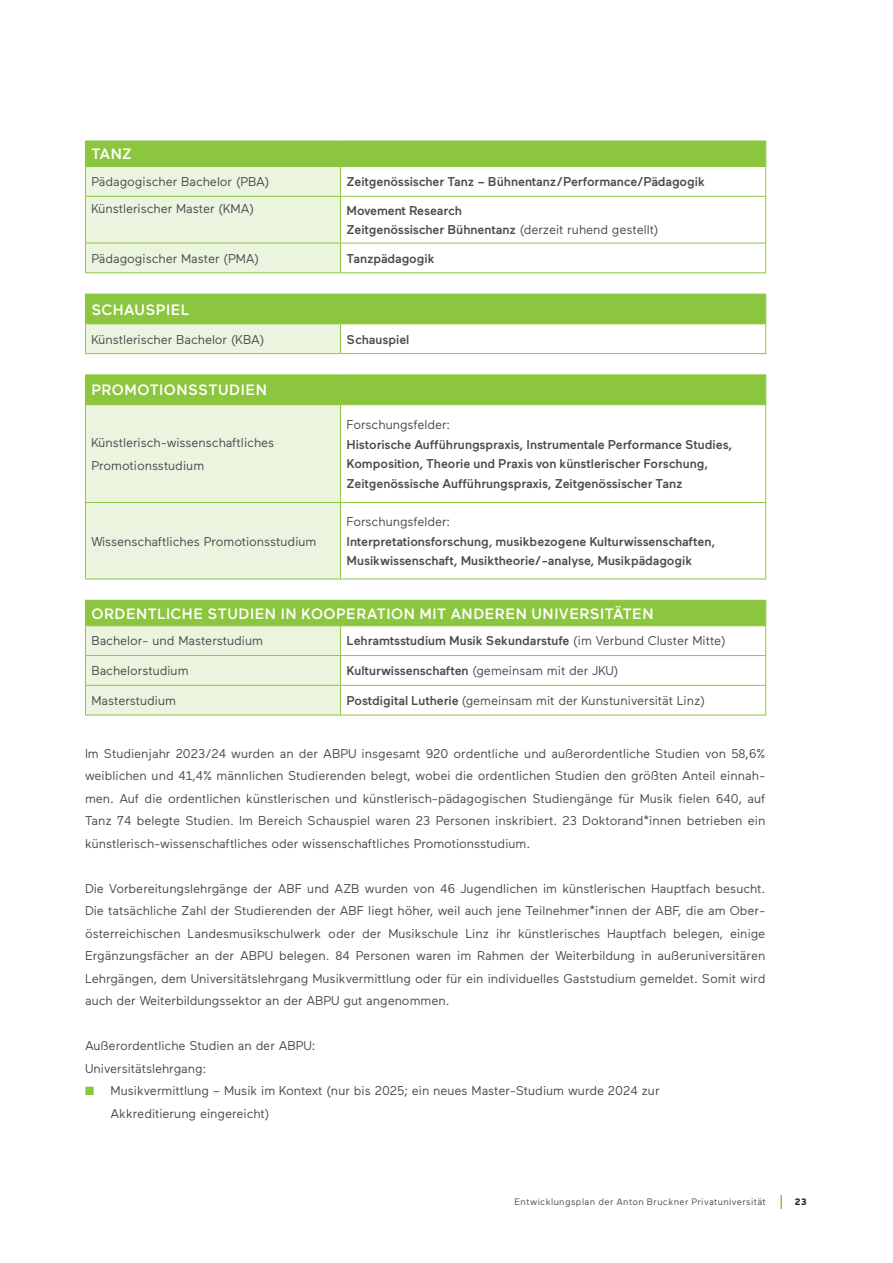
<style>
.page{position:relative;width:893px;height:1263px;background:#fff}
.page>*{position:absolute;margin:0;border:0;box-sizing:border-box;transform-origin:0 0}
.t1{font:500 15px "Maax";letter-spacing:.035em;color:#fff}
.t2{font:12.75px/22.5px "Maax";letter-spacing:-.005em;color:#4b4c4d}
.t3{font:500 12.75px/19.5px "Maax";letter-spacing:-.005em;color:#4b4c4d}
.t4{font:9.3px "Maax";letter-spacing:.04em;color:#4b4c4d}
.t5{font:700 9.3px "Maax";color:#231f20}
.s1{font-weight:400}
.s2{font-weight:500}
.s3{color:#8bc63e}
</style>
<div class="page">
<svg style="left:780px;top:1195px;width:2px;height:14px"></svg>
<svg style="left:86px;top:142px;width:680px;height:483px"></svg>
<svg style="left:85px;top:167px;width:256px;height:548px;background:#ddedc8"></svg>
<hr style="left:85px;top:141px;width:256px;height:1px;background:#8bc63e">
<hr style="left:341px;top:141px;width:425px;height:1px;background:#8bc63e">
<hr style="left:85px;top:166px;width:256px;height:1px;background:#8bc63e">
<svg style="left:85px;top:141px;width:1px;height:55px"></svg>
<hr style="left:341px;top:166px;width:425px;height:1px;background:#8bc63e">
<svg style="left:340px;top:167px;width:1px;height:29px"></svg>
<svg style="left:765px;top:142px;width:1px;height:54px"></svg>
<hr style="left:85px;top:196px;width:256px;height:1px;background:#8bc63e">
<hr style="left:85px;top:197px;width:1px;height:46px;background:#8bc63e">
<hr style="left:341px;top:196px;width:425px;height:1px;background:#8bc63e">
<hr style="left:340px;top:197px;width:1px;height:46px;background:#8bc63e">
<hr style="left:765px;top:197px;width:1px;height:46px;background:#8bc63e">
<hr style="left:85px;top:243px;width:256px;height:1px;background:#8bc63e">
<svg style="left:85px;top:243px;width:1px;height:29px"></svg>
<hr style="left:341px;top:243px;width:425px;height:1px;background:#8bc63e">
<svg style="left:340px;top:243px;width:1px;height:29px"></svg>
<svg style="left:765px;top:243px;width:1px;height:29px"></svg>
<hr style="left:85px;top:272px;width:256px;height:1px;background:#8bc63e">
<hr style="left:341px;top:272px;width:425px;height:1px;background:#8bc63e">
<hr style="left:85px;top:294px;width:256px;height:1px;background:#8bc63e">
<hr style="left:341px;top:294px;width:425px;height:1px;background:#8bc63e">
<hr style="left:85px;top:323px;width:256px;height:1px;background:#8bc63e">
<svg style="left:85px;top:294px;width:1px;height:59px"></svg>
<hr style="left:341px;top:323px;width:425px;height:1px;background:#8bc63e">
<svg style="left:340px;top:324px;width:1px;height:29px"></svg>
<svg style="left:765px;top:294px;width:1px;height:59px"></svg>
<hr style="left:85px;top:353px;width:256px;height:1px;background:#8bc63e">
<hr style="left:341px;top:353px;width:425px;height:1px;background:#8bc63e">
<hr style="left:85px;top:374px;width:256px;height:1px;background:#8bc63e">
<svg style="left:85px;top:375px;width:1px;height:29px"></svg>
<hr style="left:341px;top:374px;width:425px;height:1px;background:#8bc63e">
<svg style="left:765px;top:375px;width:1px;height:29px"></svg>
<hr style="left:85px;top:404px;width:256px;height:1px;background:#8bc63e">
<hr style="left:85px;top:405px;width:1px;height:97px;background:#8bc63e">
<hr style="left:341px;top:404px;width:425px;height:1px;background:#8bc63e">
<hr style="left:340px;top:405px;width:1px;height:97px;background:#8bc63e">
<hr style="left:765px;top:405px;width:1px;height:97px;background:#8bc63e">
<hr style="left:85px;top:502px;width:256px;height:1px;background:#8bc63e">
<hr style="left:85px;top:503px;width:1px;height:76px;background:#8bc63e">
<hr style="left:341px;top:502px;width:425px;height:1px;background:#8bc63e">
<hr style="left:340px;top:503px;width:1px;height:76px;background:#8bc63e">
<hr style="left:765px;top:503px;width:1px;height:76px;background:#8bc63e">
<hr style="left:85px;top:579px;width:256px;height:1px;background:#8bc63e">
<hr style="left:341px;top:579px;width:425px;height:1px;background:#8bc63e">
<hr style="left:85px;top:600px;width:256px;height:1px;background:#8bc63e">
<hr style="left:341px;top:600px;width:425px;height:1px;background:#8bc63e">
<hr style="left:85px;top:625px;width:256px;height:1px;background:#8bc63e">
<hr style="left:341px;top:625px;width:425px;height:1px;background:#8bc63e">
<hr style="left:85px;top:655px;width:256px;height:1px;background:#8bc63e">
<hr style="left:341px;top:655px;width:425px;height:1px;background:#8bc63e">
<hr style="left:85px;top:685px;width:256px;height:1px;background:#8bc63e">
<svg style="left:85px;top:601px;width:1px;height:114px"></svg>
<hr style="left:341px;top:685px;width:425px;height:1px;background:#8bc63e">
<svg style="left:340px;top:626px;width:1px;height:89px"></svg>
<svg style="left:765px;top:601px;width:1px;height:114px"></svg>
<hr style="left:85px;top:715px;width:256px;height:1px;background:#8bc63e">
<hr style="left:341px;top:715px;width:425px;height:1px;background:#8bc63e">
<p class="t1" style="left:91px;top:146px;width:42px">TANZ</p>
<p class="t2" style="left:91px;top:171px;width:180px">Pädagogischer Bachelor (PBA)</p>
<p class="t3" style="left:347px;top:172px;width:360px">Zeitgenössischer Tanz – Bühnentanz/Performance/Pädagogik</p>
<p class="t2" style="left:91px;top:198px;width:164px">Künstlerischer Master (KMA)</p>
<p class="t3" style="left:347px;top:201px;width:313px">Movement Research<br>Zeitgenössischer Bühnentanz <span class="s1">(derzeit ruhend gestellt)</span></p>
<p class="t2" style="left:91px;top:247px;width:169px">Pädagogischer Master (PMA)</p>
<p class="t3" style="left:347px;top:249px;width:90px">Tanzpädagogik</p>
<p class="t1" style="left:91px;top:301px;width:100px">SCHAUSPIEL</p>
<p class="t2" style="left:91px;top:328px;width:175px">Künstlerischer Bachelor (KBA)</p>
<p class="t3" style="left:347px;top:329px;width:64px">Schauspiel</p>
<p class="t1" style="left:91px;top:382px;width:177px">PROMOTIONSSTUDIEN</p>
<p class="t2" style="left:91px;top:432px;width:184px">Künstlerisch-wissenschaftliches<br>Promotionsstudium</p>
<p class="t2" style="left:347px;top:414px;width:105px">Forschungsfelder:</p>
<p class="t3" style="left:347px;top:434px;width:387px">Historische Aufführungspraxis, Instrumentale Performance Studies,<br>Komposition, Theorie und Praxis von künstlerischer Forschung,<br>Zeitgenössische Aufführungspraxis, Zeitgenössischer Tanz</p>
<p class="t2" style="left:347px;top:510px;width:105px">Forschungsfelder:</p>
<p class="t3" style="left:347px;top:531px;width:370px">Interpretationsforschung, musikbezogene Kulturwissenschaften,<br>Musikwissenschaft, Musiktheorie/-analyse, Musikpädagogik</p>
<p class="t1" style="left:91px;top:605px;width:564px">ORDENTLICHE STUDIEN IN KOOPERATION MIT ANDEREN UNIVERSITÄTEN</p>
<p class="t2" style="left:91px;top:630px;width:173px">Bachelor- und Masterstudium</p>
<p class="t3" style="left:347px;top:631px;width:381px">Lehramtsstudium Musik Sekundarstufe <span class="s1">(im Verbund Cluster Mitte)</span></p>
<p class="t2" style="left:91px;top:660px;width:99px">Bachelorstudium</p>
<p class="t3" style="left:347px;top:661px;width:273px">Kulturwissenschaften <span class="s1">(gemeinsam mit der JKU)</span></p>
<p class="t2" style="left:91px;top:689px;width:86px">Masterstudium</p>
<p class="t2" style="left:347px;top:689px;width:360px"><span class="s2">Postdigital Lutherie</span> (gemeinsam mit der Kunstuniversität Linz)</p>
<p class="t2" style="left:91px;top:530px;width:227px">Wissenschaftliches Promotionsstudium</p>
<p class="t2" style="left:85px;top:742px;width:682px;text-align:justify">Im Studienjahr 2023/24 wurden an der ABPU insgesamt 920 ordentliche und außerordentliche Studien von 58,6% weiblichen und 41,4% männlichen Studierenden belegt, wobei die ordentlichen Studien den größten Anteil einnah&shy;men. Auf die ordentlichen künstlerischen und künstlerisch-pädagogischen Studiengänge für Musik fielen 640, auf Tanz 74 belegte Studien. Im Bereich Schauspiel waren 23 Personen inskribiert. 23 Doktorand*innen betrieben ein künstlerisch-wissenschaftliches oder wissenschaftliches Promotionsstudium.</p>
<p class="t2" style="left:85px;top:877px;width:682px;text-align:justify">Die Vorbereitungslehrgänge der ABF und AZB wurden von 46 Jugendlichen im künstlerischen Hauptfach besucht.<br>Die tatsächliche Zahl der Studierenden der ABF liegt höher, weil auch jene Teilnehmer*innen der ABF, die am Ober&shy;österreichischen Landesmusikschulwerk oder der Musikschule Linz ihr künstlerisches Hauptfach belegen, einige Ergänzungsfächer an der ABPU belegen. 84 Personen waren im Rahmen der Weiterbildung in außeruniversitären Lehrgängen, dem Universitätslehrgang Musikvermittlung oder für ein individuelles Gaststudium gemeldet. Somit wird auch der Weiterbildungssektor an der ABPU gut angenommen.</p>
<p class="t2" style="left:85px;top:1035px;width:232px">Außerordentliche Studien an der ABPU:<br>Universitätslehrgang:</p>
<p class="t2" style="left:111px;top:1080px;width:551px;text-indent:-26px"><span class="s3">■</span> Musikvermittlung – Musik im Kontext (nur bis 2025; ein neues Master-Studium wurde 2024 zur<br>Akkreditierung eingereicht)</p>
<p class="t4" style="left:515px;top:1197px;width:253px">Entwicklungsplan der Anton Bruckner Privatuniversität</p>
<p class="t5" style="left:795px;top:1197px;width:14px">23</p>
</div>
